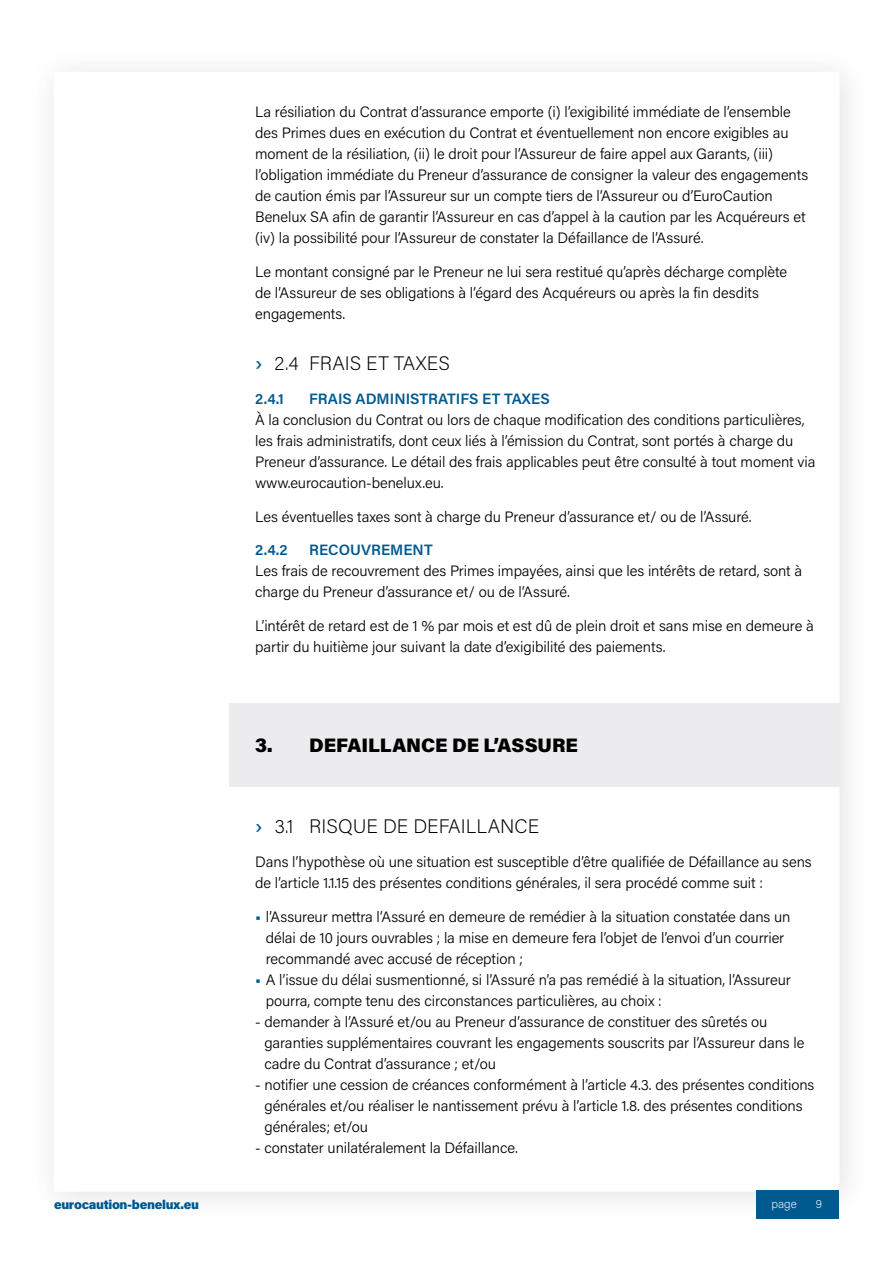
<style>
.page{position:relative;width:893px;height:1263px;background:#fff}
.page>*{position:absolute;margin:0;border:0;box-sizing:border-box;transform-origin:0 0}
.t1{font:200 19.5px "Acumin Pro";color:#000}
.Titre1{font:900 19.5px "Acumin Pro";color:#000}
.Body{font:300 15px/21px "Acumin Pro";letter-spacing:-.005em;color:#000}
.Titre3{font:600 15px "Acumin Pro";letter-spacing:.005em;color:#00598f}
.t2{font:900 12.75px "Acumin Pro";letter-spacing:-.025em;color:#00598f}
.t3{font:200 12px "Acumin Pro";color:#fff}
.s1{font-weight:600;color:#00598f}
</style>
<div class="page">
<img style="left:52px;top:70px;width:796px;height:1149px">
<div style="left:757px;top:1191px;width:82px;height:28px;background:#00598f"></div>
<div style="left:230px;top:704px;width:612px;height:83px;background:#ececef"></div>
<p class="Body" style="left:255px;top:101px;width:555px">La résiliation du Contrat d’assurance emporte (i) l’exigibilité immédiate de l’ensemble des Primes dues en exécution du Contrat et éventuellement non encore exigibles au moment de la résiliation, (ii) le droit pour l’Assureur de faire appel aux Garants, (iii) l’obligation immédiate du Preneur d’assurance de consigner la valeur des engagements de caution émis par l’Assureur sur un compte tiers de l’Assureur ou d’EuroCaution Benelux SA afin de garantir l’Assureur en cas d’appel à la caution par les Acquéreurs et (iv) la possibilité pour l’Assureur de constater la Défaillance de l’Assuré.</p>
<p class="Body" style="left:255px;top:261px;width:533px">Le montant consigné par le Preneur ne lui sera restitué qu’après décharge complète de l’Assureur de ses obligations à l’égard des Acquéreurs ou après la fin desdits engagements.</p>
<p class="t1" style="left:255px;top:350px;width:196px"><span class="s1">›</span> 2.4 FRAIS ET TAXES</p>
<p class="Titre3" style="left:255px;top:388px;width:30px">2.4.1</p>
<p class="Titre3" style="left:309px;top:388px;width:242px">FRAIS ADMINISTRATIFS ET TAXES</p>
<p class="Body" style="left:255px;top:409px;width:562px">À la conclusion du Contrat ou lors de chaque modification des conditions particulières, les frais administratifs, dont ceux liés à l’émission du Contrat, sont portés à charge du Preneur d’assurance. Le détail des frais applicables peut être consulté à tout moment via www.eurocaution-benelux.eu.</p>
<p class="Body" style="left:255px;top:505px;width:498px">Les éventuelles taxes sont à charge du Preneur d’assurance et/ ou de l’Assuré.</p>
<p class="Titre3" style="left:255px;top:540px;width:34px">2.4.2</p>
<p class="Titre3" style="left:309px;top:540px;width:125px">RECOUVREMENT</p>
<p class="Body" style="left:255px;top:560px;width:549px">Les frais de recouvrement des Primes impayées, ainsi que les intérêts de retard, sont à charge du Preneur d’assurance et/ ou de l’Assuré.</p>
<p class="Body" style="left:255px;top:615px;width:560px">L’intérêt de retard est de 1 % par mois et est dû de plein droit et sans mise en demeure à partir du huitième jour suivant la date d’exigibilité des paiements.</p>
<p class="Titre1" style="left:255px;top:731px;width:324px">3. DEFAILLANCE DE L’ASSURE</p>
<p class="t1" style="left:255px;top:813px;width:286px"><span class="s1">›</span> 3.1 RISQUE DE DEFAILLANCE</p>
<p class="Body" style="left:255px;top:850px;width:558px">Dans l’hypothèse où une situation est susceptible d’être qualifiée de Défaillance au sens de l’article 1.1.15 des présentes conditions générales, il sera procédé comme suit :</p>
<p class="Body" style="left:266px;top:905px;width:526px;text-indent:-11px"><span class="s1">•</span> l’Assureur mettra l’Assuré en demeure de remédier à la situation constatée dans un délai de 10 jours ouvrables ; la mise en demeure fera l’objet de l’envoi d’un courrier recommandé avec accusé de réception ;</p>
<p class="Body" style="left:266px;top:968px;width:527px;text-indent:-11px"><span class="s1">•</span> A l’issue du délai susmentionné, si l’Assuré n’a pas remédié à la situation, l’Assureur pourra, compte tenu des circonstances particulières, au choix :</p>
<p class="Body" style="left:264px;top:1010px;width:541px;text-indent:-9px">- demander à l’Assuré et/ou au Preneur d’assurance de constituer des sûretés ou garanties supplémentaires couvrant les engagements souscrits par l’Assureur dans le cadre du Contrat d’assurance ; et/ou</p>
<p class="Body" style="left:264px;top:1073px;width:551px;text-indent:-9px">- notifier une cession de créances conformément à l’article 4.3. des présentes conditions générales et/ou réaliser le nantissement prévu à l’article 1.8. des présentes conditions générales; et/ou</p>
<p class="Body" style="left:255px;top:1136px;width:264px">- constater unilatéralement la Défaillance.</p>
<p class="t2" style="left:54px;top:1195px;width:146px">eurocaution-benelux.eu</p>
<p class="t3" style="left:771px;top:1195px;width:27px">page</p>
<p class="t3" style="left:816px;top:1195px;width:8px">9</p>
</div>
